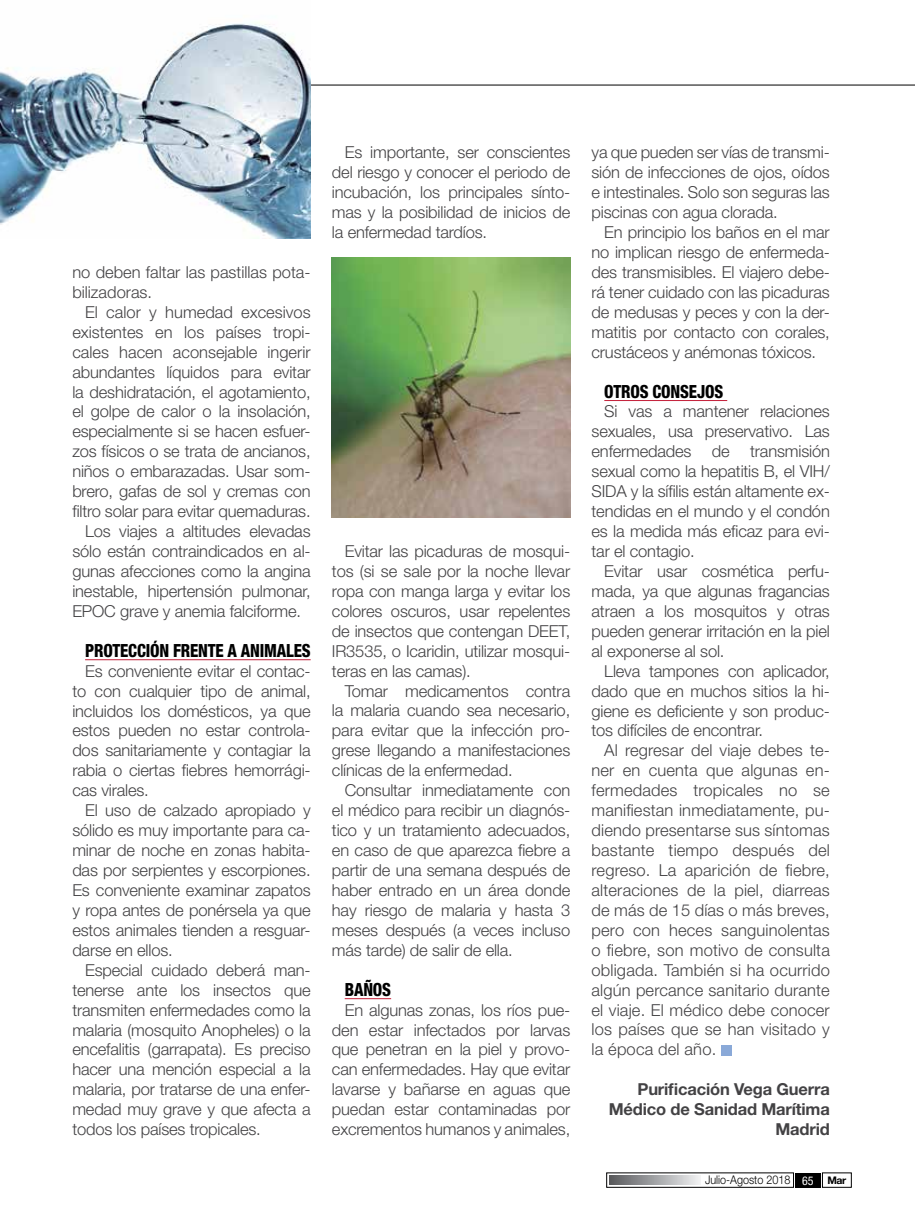
<style>
.page{position:relative;width:915px;height:1212px;background:#fff}
.page>*{position:absolute;margin:0;border:0;box-sizing:border-box;transform-origin:0 0}
.t1{font:800 condensed 18.15px "Helvetica Neue LT Std";letter-spacing:-.01em;color:#000;scale:.91 1}
.t2{font:300 16.5px/20px "Helvetica Neue LT Std";letter-spacing:-.01em;color:#434244;text-align:justify}
.t3{font:700 16.5px/20px "Helvetica Neue LT Std";letter-spacing:-.01em;color:#434244;text-align:right}
.t4{font:300 12px "Helvetica Neue LT Std";color:#000;scale:.9 1}
.s1{font-weight:400;font-stretch:condensed;color:#fff}
.s2{font-weight:700;font-size:10.5px}
</style>
<div class="page">
<svg style="left:609px;top:1176px;width:90px;height:8px"></svg>
<div style="left:795px;top:1172px;width:25px;height:15px;background:#000"></div>
<hr style="left:0;top:85px;width:914px;height:1px;background:#000">
<hr style="left:85px;top:659px;width:225px;height:1px;background:#c31f39">
<hr style="left:344px;top:998px;width:47px;height:1px;background:#c31f39">
<hr style="left:604px;top:400px;width:123px;height:1px;background:#c31f39">
<div style="left:720px;top:1045px;width:11px;height:10px;background:#8aa9d8"></div>
<img style="left:0;top:23px;width:310px;height:215px">
<img style="left:332px;top:258px;width:238px;height:259px">
<p class="t2" style="left:72px;top:262px;width:240px">no deben faltar las pastillas pota&shy;bilizadoras.</p>
<p class="t2" style="left:85px;top:302px;width:227px">El calor y humedad excesivos</p>
<p class="t2" style="left:72px;top:321px;width:240px">existentes en los países tropi-</p>
<p class="t2" style="left:72px;top:341px;width:240px">cales hacen aconsejable ingerir</p>
<p class="t2" style="left:72px;top:361px;width:240px">abundantes líquidos para evitar</p>
<p class="t2" style="left:72px;top:381px;width:240px">la deshidratación, el agotamiento,</p>
<p class="t2" style="left:72px;top:401px;width:240px">el golpe de calor o la insolación,</p>
<p class="t2" style="left:72px;top:421px;width:240px">especialmente si se hacen esfuer-</p>
<p class="t2" style="left:72px;top:441px;width:240px">zos físicos o se trata de ancianos,</p>
<p class="t2" style="left:72px;top:461px;width:240px">niños o embarazadas. Usar som-</p>
<p class="t2" style="left:72px;top:481px;width:240px">brero, gafas de sol y cremas con</p>
<p class="t2" style="left:72px;top:501px;width:240px">filtro solar para evitar quemaduras.</p>
<p class="t2" style="left:85px;top:521px;width:227px">Los viajes a altitudes elevadas</p>
<p class="t2" style="left:72px;top:541px;width:240px">sólo están contraindicados en al-</p>
<p class="t2" style="left:72px;top:561px;width:240px">gunas afecciones como la angina</p>
<p class="t2" style="left:72px;top:581px;width:240px">inestable, hipertensión pulmonar,</p>
<p class="t2" style="left:72px;top:601px;width:230px">EPOC grave y anemia falciforme.</p>
<p class="t1" style="left:85px;top:639px;width:249px">PROTECCIÓN FRENTE A ANIMALES</p>
<p class="t2" style="left:72px;top:660px;width:240px;text-indent:13px">Es conveniente evitar el contac&shy;to con cualquier tipo de animal, incluidos los domésticos, ya que estos pueden no estar controla&shy;dos sanitariamente y contagiar la rabia o ciertas fiebres hemorrági&shy;cas virales.</p>
<p class="t2" style="left:72px;top:800px;width:240px;text-indent:13px">El uso de calzado apropiado y sólido es muy importante para ca&shy;minar de noche en zonas habita&shy;das por serpientes y escorpiones.<br>Es conveniente examinar zapatos y ropa antes de ponérsela ya que estos animales tienden a resguar&shy;darse en ellos.</p>
<p class="t2" style="left:72px;top:959px;width:240px;text-indent:13px">Especial cuidado deberá man&shy;tenerse ante los insectos que transmiten enfermedades como la malaria (mosquito Anopheles) o la encefalitis (garrapata). Es preciso hacer una mención especial a la malaria, por tratarse de una enfer&shy;medad muy grave y que afecta a todos los países tropicales.</p>
<p class="t2" style="left:332px;top:142px;width:240px;text-indent:13px">Es importante, ser conscientes del riesgo y conocer el periodo de incubación, los principales sínto&shy;mas y la posibilidad de inicios de la enfermedad tardíos.</p>
<p class="t2" style="left:332px;top:541px;width:240px;text-indent:13px">Evitar las picaduras de mosqui&shy;tos (si se sale por la noche llevar ropa con manga larga y evitar los colores oscuros, usar repelentes de insectos que contengan DEET, IR3535, o Icaridin, utilizar mosqui&shy;teras en las camas).</p>
<p class="t2" style="left:332px;top:680px;width:240px;text-indent:13px">Tomar medicamentos contra la malaria cuando sea necesario, para evitar que la infección pro&shy;grese llegando a manifestaciones clínicas de la enfermedad.</p>
<p class="t2" style="left:332px;top:780px;width:240px;text-indent:13px">Consultar inmediatamente con el médico para recibir un diagnós&shy;tico y un tratamiento adecuados, en caso de que aparezca fiebre a partir de una semana después de haber entrado en un área donde hay riesgo de malaria y hasta 3 meses después (a veces incluso más tarde) de salir de ella.</p>
<p class="t1" style="left:344px;top:978px;width:52px">BAÑOS</p>
<p class="t2" style="left:332px;top:999px;width:240px;text-indent:13px">En algunas zonas, los ríos pue&shy;den estar infectados por larvas que penetran en la piel y provo&shy;can enfermedades. Hay que evitar lavarse y bañarse en aguas que puedan estar contaminadas por excrementos humanos y animales,</p>
<p class="t2" style="left:591px;top:142px;width:240px">ya que pueden ser vías de transmi&shy;sión de infecciones de ojos, oídos e intestinales. Solo son seguras las piscinas con agua clorada.</p>
<p class="t2" style="left:591px;top:222px;width:240px;text-indent:13px">En principio los baños en el mar no implican riesgo de enfermeda&shy;des transmisibles. El viajero debe&shy;rá tener cuidado con las picaduras de medusas y peces y con la der&shy;matitis por contacto con corales, crustáceos y anémonas tóxicos.</p>
<p class="t1" style="left:604px;top:380px;width:132px">OTROS CONSEJOS</p>
<p class="t2" style="left:591px;top:401px;width:240px;text-indent:13px">Si vas a mantener relaciones sexuales, usa preservativo. Las enfermedades de transmisión sexual como la hepatitis B, el VIH/ SIDA y la sífilis están altamente ex&shy;tendidas en el mundo y el condón es la medida más eficaz para evi&shy;tar el contagio.</p>
<p class="t2" style="left:591px;top:561px;width:240px;text-indent:13px">Evitar usar cosmética perfu&shy;mada, ya que algunas fragancias atraen a los mosquitos y otras pueden generar irritación en la piel al exponerse al sol.</p>
<p class="t2" style="left:591px;top:660px;width:240px;text-indent:13px">Lleva tampones con aplicador, dado que en muchos sitios la hi&shy;giene es deficiente y son produc&shy;tos difíciles de encontrar.</p>
<p class="t2" style="left:591px;top:740px;width:240px;text-indent:13px">Al regresar del viaje debes te&shy;ner en cuenta que algunas en&shy;fermedades tropicales no se manifiestan inmediatamente, pu&shy;diendo presentarse sus síntomas bastante tiempo después del regreso. La aparición de fiebre, alteraciones de la piel, diarreas de más de 15 días o más breves, pero con heces sanguinolentas o fiebre, son motivo de consulta obligada. También si ha ocurrido algún percance sanitario durante el viaje. El médico debe conocer los países que se han visitado y la época del año.</p>
<p class="t3" style="left:608px;top:1079px;width:222px">Purificación Vega Guerra<br>Médico de Sanidad Marítima<br>Madrid</p>
<p class="t4" style="left:704px;top:1173px;width:158px">Julio-Agosto 2018 <span class="s1">65</span> <span class="s2">Mar</span></p>
</div>
